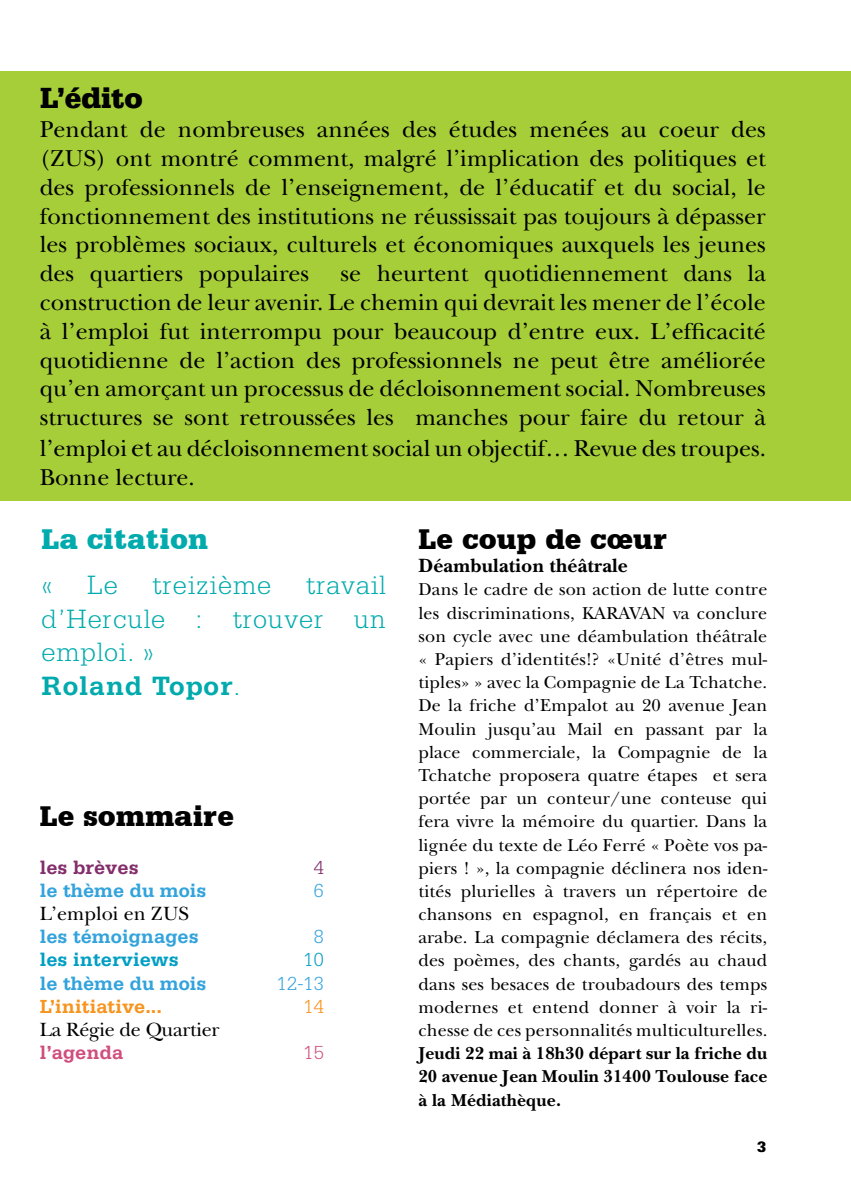
<style>
.page{position:relative;width:851px;height:1191px;background:#fff}
.page>*{position:absolute;margin:0;border:0;box-sizing:border-box;transform-origin:0 0}
.t1{font:900 30px "Serifa BT";color:#000}
.t2{font:900 30px "Serifa BT";color:#00aaad}
.t3{font:700 30px "Serifa DEE";color:#000}
.t4{font:300 28px/33.6px "Serifa LT";letter-spacing:.03em;color:#00aaad}
.t5{font:24px/28.8px "New Baskerville LT";color:#000;text-align:justify}
.t6{font:700 20px "Serifa LT";color:#33a3dc}
.t7{font:20px "New Baskerville LT";letter-spacing:-.01em;color:#000}
.t8{font:700 20px "New Baskerville LT";letter-spacing:.01em;color:#000}
.t9{font:700 20px "Serifa LT";color:#f7941e}
.t10{font:700 20px "Serifa LT";color:#009fc3}
.t11{font:700 20px "Serifa LT";color:#832d6b}
.t12{font:700 20px "Serifa LT";color:#d04e7c}
.t13{font:300 20px "Serifa LT";color:#33a3dc}
.t14{font:300 20px "Serifa LT";color:#009fc3}
.t15{font:300 20px "Serifa LT";color:#f7941e}
.t16{font:300 20px "Serifa LT";color:#d04e7c}
.t17{font:300 20px "Serifa LT";color:#832d6b}
.t18{font:18px/23.2px "New Baskerville LT";letter-spacing:.01em;color:#000;text-align:justify}
.t19{font:700 18px/23.2px "New Baskerville LT";letter-spacing:.01em;color:#000;text-align:justify}
.t20{font:900 16px "Serifa LT";color:#000}
.s1{font-size:26px}
.s2{font-weight:700}
</style>
<div class="page">
<div style="left:0;top:71px;width:850px;height:429px;background:#a6ce39"></div>
<p class="t3" style="left:40px;top:80px;width:104px">L’édito</p>
<p class="t5" style="left:40px;top:115px;width:727px">Pendant de nombreuses années des études menées au coeur des (ZUS) ont montré comment, malgré l’implication des politiques et des professionnels de l’enseignement, de l’éducatif et du social, le fonctionnement des institutions ne réussissait pas toujours à dépasser les problèmes sociaux, culturels et économiques auxquels les jeunes des quartiers populaires</p>
<p class="t5" style="left:40px;top:259px;width:727px;text-indent:301px">se heurtent quotidiennement dans la construction de leur avenir. Le chemin qui devrait les mener de l’école à l’emploi fut interrompu pour beaucoup d’entre eux. L’efficacité quotidienne de l’action des professionnels ne peut être améliorée qu’en amorçant un processus de décloisonnement social. Nombreuses structures se sont retroussées les manches pour faire du retour à</p>
<p class="t5" style="left:40px;top:434px;width:727px">l’emploi <span class="s1">et</span> au décloisonnement social un objectif… Revue des troupes.<br>Bonne lecture.</p>
<p class="t2" style="left:42px;top:520px;width:168px">La citation</p>
<p class="t4" style="left:42px;top:568px;width:345px">« Le treizième travail d’Hercule : trouver un emploi. »<br><span class="s2">Roland Topor</span>.</p>
<p class="t1" style="left:40px;top:797px;width:196px">Le sommaire</p>
<p class="t11" style="left:40px;top:855px;width:100px">les brèves</p>
<p class="t17" style="left:314px;top:856px;width:11px">4</p>
<p class="t6" style="left:40px;top:878px;width:168px">le thème du mois</p>
<p class="t13" style="left:314px;top:879px;width:11px">6</p>
<p class="t7" style="left:40px;top:902px;width:151px">L’emploi en ZUS</p>
<p class="t6" style="left:40px;top:925px;width:160px">les témoignages</p>
<p class="t13" style="left:314px;top:925px;width:11px">8</p>
<p class="t10" style="left:40px;top:948px;width:140px">les interviews</p>
<p class="t14" style="left:304px;top:948px;width:21px">10</p>
<p class="t6" style="left:40px;top:971px;width:168px">le thème du mois</p>
<p class="t13" style="left:277px;top:972px;width:48px">12-13</p>
<p class="t9" style="left:40px;top:994px;width:124px">L’initiative...</p>
<p class="t15" style="left:304px;top:995px;width:21px">14</p>
<p class="t7" style="left:40px;top:1018px;width:181px">La Régie de Quartier</p>
<p class="t12" style="left:40px;top:1041px;width:85px">l’agenda</p>
<p class="t16" style="left:304px;top:1041px;width:21px">15</p>
<p class="t1" style="left:418px;top:520px;width:250px">Le coup de cœur</p>
<p class="t8" style="left:418px;top:554px;width:211px">Déambulation théâtrale</p>
<p class="t18" style="left:418px;top:578px;width:350px">Dans le cadre de son action de lutte contre les discriminations, KARAVAN va conclure son cycle avec une déambulation théâtrale « Papiers d’identités!? «Unité d’êtres mul&shy;tiples» » avec la Compagnie de La Tchatche.<br>De la friche d’Empalot au 20 avenue Jean Moulin jusqu’au Mail en passant par la place commerciale, la Compagnie de la Tchatche proposera quatre étapes et sera portée par un conteur/une conteuse qui fera vivre la mémoire du quartier. Dans la lignée du texte de Léo Ferré « Poète vos pa&shy;piers ! », la compagnie déclinera nos iden&shy;tités plurielles à travers un répertoire de chansons en espagnol, en français et en arabe. La compagnie déclamera des récits, des poèmes, des chants, gardés au chaud dans ses besaces de troubadours des temps modernes et entend donner à voir la ri&shy;chesse de ces personnalités multiculturelles.</p>
<p class="t19" style="left:418px;top:1042px;width:350px">Jeudi 22 mai à 18h30 départ sur la friche du 20 avenue Jean Moulin 31400 Toulouse face à la Médiathèque.</p>
<p class="t20" style="left:757px;top:1137px;width:10px">3</p>
</div>
